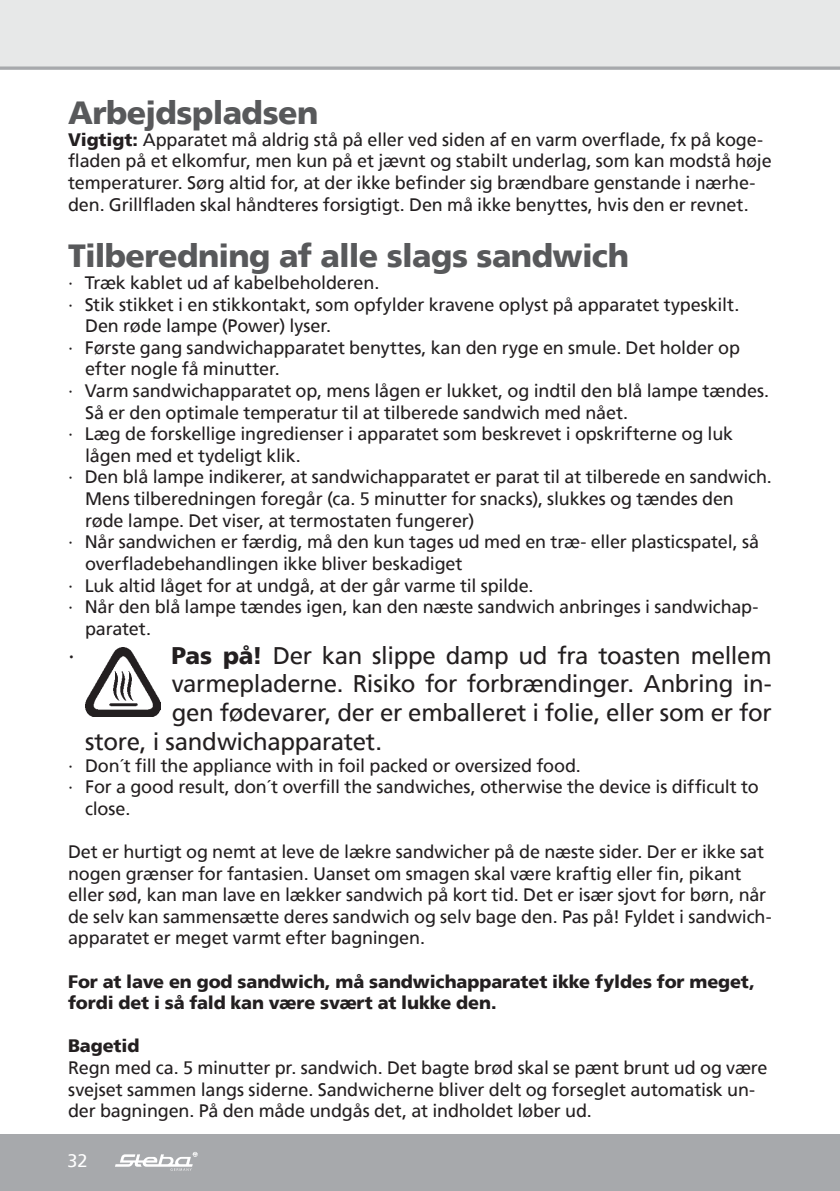
<style>
.page{position:relative;width:840px;height:1191px;background:#fff}
.page>*{position:absolute;margin:0;border:0;box-sizing:border-box;transform-origin:0 0}
.t1{font:900 32px "Frutiger";letter-spacing:-.02em;color:#58595b}
.t2{font:24px "Frutiger";letter-spacing:-.015em;color:#231f20}
.t3{font:18px/21.6px "Frutiger";letter-spacing:-.01em;color:#231f20}
.t4{font:900 18px/21.6px "Frutiger";letter-spacing:-.005em;color:#231f20}
.t5{font:18px "Frutiger";color:#fff}
.s1{font-weight:900}
</style>
<div class="page">
<div style="left:0;top:0;width:839px;height:68px;background:#e7e8e8"></div>
<hr style="left:839px;top:1134px;width:1px;height:57px;background:#a7a9ac">
<div style="left:0;top:1134px;width:839px;height:57px;background:#a7a9ac"></div>
<svg style="left:115px;top:1152px;width:82px;height:18px"></svg>
<svg style="left:0;top:66px;width:839px;height:4px;background:#b2b4b7"></svg>
<img style="left:85px;top:647px;width:75px;height:69px">
<h1 class="t1" style="left:68px;top:94px;width:252px">Arbejdspladsen</h1>
<p class="t3" style="left:68px;top:128px;width:704px"><span class="s1">Vigtigt:</span> Apparatet må aldrig stå på eller ved siden af en varm overflade, fx på koge&shy;fladen på et elkomfur, men kun på et jævnt og stabilt underlag, som kan modstå høje temperaturer. Sørg altid for, at der ikke befinder sig brændbare genstande i nærhe&shy;den. Grillfladen skal håndteres forsigtigt. Den må ikke benyttes, hvis den er revnet.</p>
<h1 class="t1" style="left:68px;top:237px;width:562px">Tilberedning af alle slags sandwich</h1>
<p class="t3" style="left:68px;top:272px;width:312px">∙ Træk kablet ud af kabelbeholderen.</p>
<p class="t3" style="left:68px;top:293px;width:672px">∙ Stik stikket i en stikkontakt, som opfylder kravene oplyst på apparatet typeskilt.</p>
<p class="t3" style="left:85px;top:315px;width:247px">Den røde lampe (Power) lyser.</p>
<p class="t3" style="left:68px;top:336px;width:673px">∙ Første gang sandwichapparatet benyttes, kan den ryge en smule. Det holder op</p>
<p class="t3" style="left:85px;top:358px;width:196px">efter nogle få minutter.</p>
<p class="t3" style="left:68px;top:380px;width:702px">∙ Varm sandwichapparatet op, mens lågen er lukket, og indtil den blå lampe tændes.</p>
<p class="t3" style="left:85px;top:401px;width:544px">Så er den optimale temperatur til at tilberede sandwich med nået.</p>
<p class="t3" style="left:68px;top:423px;width:666px">∙ Læg de forskellige ingredienser i apparatet som beskrevet i opskrifterne og luk</p>
<p class="t3" style="left:85px;top:444px;width:217px">lågen med et tydeligt klik.</p>
<p class="t3" style="left:68px;top:466px;width:704px">∙ Den blå lampe indikerer, at sandwichapparatet er parat til at tilberede en sandwich.</p>
<p class="t3" style="left:85px;top:488px;width:650px">Mens tilberedningen foregår (ca. 5 minutter for snacks), slukkes og tændes den</p>
<p class="t3" style="left:85px;top:509px;width:390px">røde lampe. Det viser, at termostaten fungerer)</p>
<p class="t3" style="left:68px;top:531px;width:692px">∙ Når sandwichen er færdig, må den kun tages ud med en træ- eller plasticspatel, så</p>
<p class="t3" style="left:85px;top:552px;width:379px">overfladebehandlingen ikke bliver beskadiget</p>
<p class="t3" style="left:68px;top:574px;width:467px">∙ Luk altid låget for at undgå, at der går varme til spilde.</p>
<p class="t3" style="left:68px;top:596px;width:691px">∙ Når den blå lampe tændes igen, kan den næste sandwich anbringes i sandwichap-</p>
<p class="t3" style="left:85px;top:617px;width:67px">paratet.</p>
<h2 class="t2" style="left:68px;top:641px;width:8px">∙</h2>
<h2 class="t2" style="left:171px;top:641px;width:601px"><span class="s1">Pas på!</span> Der kan slippe damp ud fra toasten mellem</h2>
<h2 class="t2" style="left:172px;top:670px;width:601px">varmepladerne. Risiko for forbrændinger. Anbring in-</h2>
<h2 class="t2" style="left:172px;top:698px;width:601px">gen fødevarer, der er emballeret i folie, eller som er for</h2>
<h2 class="t2" style="left:85px;top:727px;width:298px">store, i sandwichapparatet.</h2>
<p class="t3" style="left:68px;top:754px;width:514px">∙ Don´t fill the appliance with in foil packed or oversized food.</p>
<p class="t3" style="left:68px;top:776px;width:691px">∙ For a good result, don´t overfill the sandwiches, otherwise the device is difficult to</p>
<p class="t3" style="left:85px;top:797px;width:47px">close.</p>
<p class="t3" style="left:68px;top:840px;width:704px">Det er hurtigt og nemt at leve de lækre sandwicher på de næste sider. Der er ikke sat nogen grænser for fantasien. Uanset om smagen skal være kraftig eller fin, pikant eller sød, kan man lave en lækker sandwich på kort tid. Det er især sjovt for børn, når de selv kan sammensætte deres sandwich og selv bage den. Pas på! Fyldet i sandwich&shy;apparatet er meget varmt efter bagningen.</p>
<p class="t4" style="left:68px;top:970px;width:688px">For at lave en god sandwich, må sandwichapparatet ikke fyldes for meget, fordi det i så fald kan være svært at lukke den.</p>
<p class="t4" style="left:68px;top:1035px;width:73px">Bagetid</p>
<p class="t3" style="left:68px;top:1056px;width:700px">Regn med ca. 5 minutter pr. sandwich. Det bagte brød skal se pænt brunt ud og være svejset sammen langs siderne. Sandwicherne bliver delt og forseglet automatisk un&shy;der bagningen. På den måde undgås det, at indholdet løber ud.</p>
<p class="t5" style="left:67px;top:1149px;width:22px">32</p>
</div>
